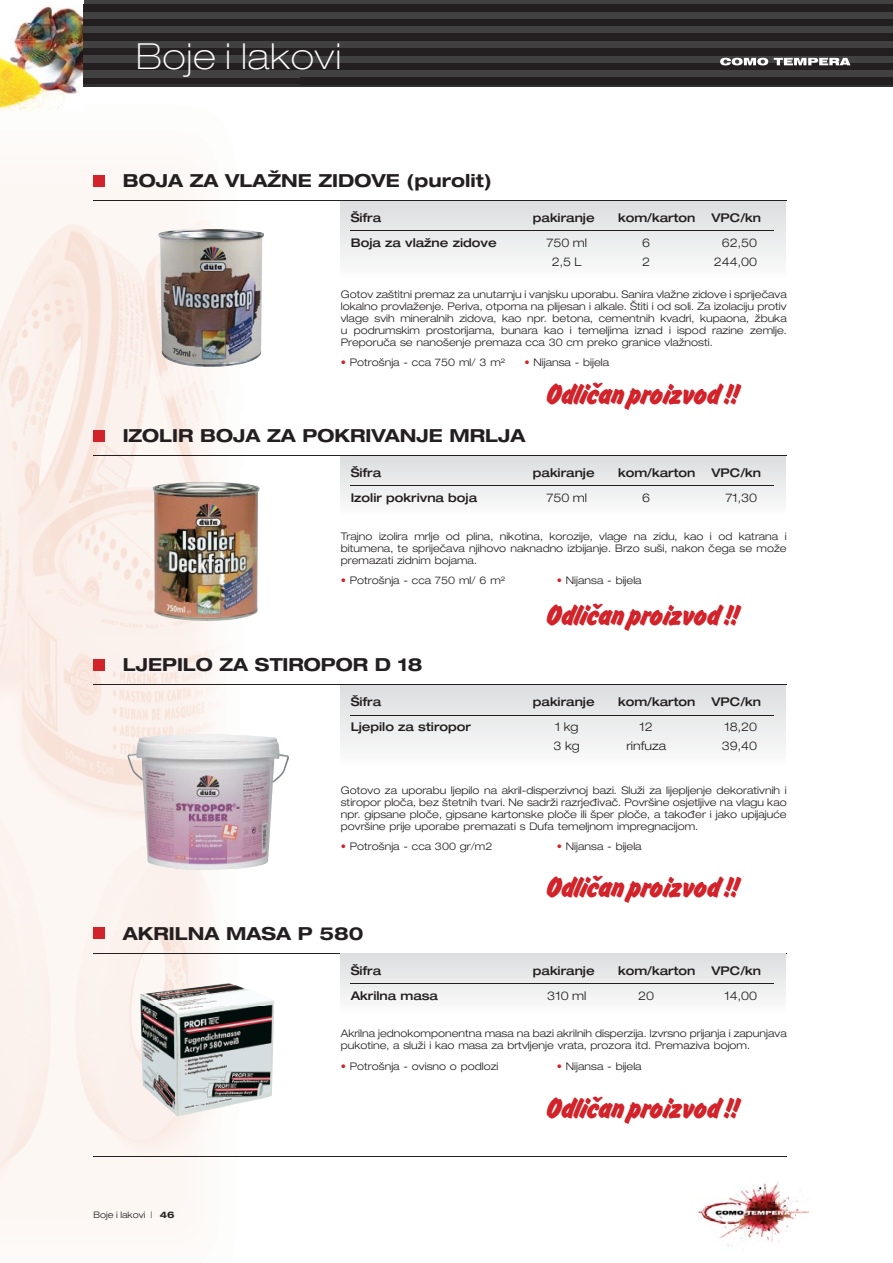
<style>
.page{position:relative;width:893px;height:1263px;background:#fff}
.page>*{position:absolute;margin:0;border:0;box-sizing:border-box;transform-origin:0 0}
.t1{font:100 expanded 36px "Helvetica Neue LT Pro";letter-spacing:.025em;color:#fff}
.t2{font:700 30px "Flash";color:#d2232a}
.t3{font:700 expanded 18px "Helvetica Neue LT Pro";color:#231f20}
.t4{font:500 expanded 12px "Helvetica Neue LT Pro";color:#231f20}
.t5{font:300 expanded 12px "Helvetica Neue LT Pro";color:#231f20}
.t6{font:300 expanded 10.5px/12px "Helvetica Neue LT Pro";color:#231f20;text-align:justify}
.t7{font:300 expanded 9px "Helvetica Neue LT Pro";color:#231f20}
.s1{color:#d2232a}
.s2{font-weight:700}
</style>
<div class="page">
<img style="left:0;top:111px;width:299px;height:1107px">
<div style="left:0;top:0;width:893px;height:87px;background:#231f20"></div>
<div style="left:83px;top:12px;width:810px;height:7px;background:#414142"></div>
<div style="left:83px;top:26px;width:810px;height:7px;background:#414142"></div>
<div style="left:83px;top:41px;width:810px;height:7px;background:#414142"></div>
<img style="left:83px;top:44px;width:216px;height:4px">
<div style="left:299px;top:56px;width:594px;height:7px;background:#414142"></div>
<div style="left:83px;top:56px;width:216px;height:7px;background:#414142"></div>
<div style="left:299px;top:70px;width:594px;height:7px;background:#414142"></div>
<div style="left:83px;top:70px;width:216px;height:7px;background:#414142"></div>
<img style="left:83px;top:85px;width:216px;height:2px">
<hr style="left:299px;top:85px;width:594px;height:2px;background:#323031">
<svg style="left:774px;top:58px;width:76px;height:7px"></svg>
<svg style="left:720px;top:58px;width:48px;height:7px"></svg>
<img style="left:699px;top:1182px;width:110px;height:65px">
<img style="left:0;top:0;width:83px;height:111px">
<hr style="left:83px;top:0;width:810px;height:4px;background:#414142">
<div style="left:94px;top:175px;width:11px;height:11px;background:#d2232a"></div>
<div style="left:94px;top:430px;width:11px;height:11px;background:#d2232a"></div>
<div style="left:94px;top:660px;width:11px;height:11px;background:#d2232a"></div>
<div style="left:94px;top:928px;width:11px;height:11px;background:#d2232a"></div>
<hr style="left:94px;top:200px;width:693px;height:1px;background:#231f20">
<hr style="left:94px;top:456px;width:693px;height:1px;background:#231f20">
<hr style="left:94px;top:685px;width:693px;height:1px;background:#231f20">
<hr style="left:94px;top:953px;width:693px;height:1px;background:#231f20">
<div style="left:341px;top:201px;width:445px;height:79px;background:linear-gradient(to bottom,#dcddde,#fcfdfd)"></div>
<div style="left:341px;top:685px;width:445px;height:82px;background:linear-gradient(to bottom,#dcddde,#fcfcfd)"></div>
<div style="left:341px;top:954px;width:445px;height:59px;background:linear-gradient(to bottom,#dcdddf,#fcfcfc)"></div>
<div style="left:341px;top:456px;width:445px;height:60px;background:linear-gradient(to bottom,#dcddde,#fcfcfc)"></div>
<hr style="left:351px;top:231px;width:423px;height:1px;background:#231f20">
<hr style="left:351px;top:715px;width:423px;height:1px;background:#231f20">
<hr style="left:351px;top:983px;width:423px;height:1px;background:#231f20">
<hr style="left:351px;top:486px;width:423px;height:1px;background:#231f20">
<img style="left:127px;top:734px;width:162px;height:137px">
<img style="left:140px;top:983px;width:134px;height:133px">
<img style="left:153px;top:482px;width:107px;height:140px">
<hr style="left:94px;top:1157px;width:693px;height:1px;background:#231f20">
<img style="left:158px;top:232px;width:104px;height:135px">
<h1 class="t1" style="left:136px;top:43px;width:207px">Boje i lakovi</h1>
<h3 class="t3" style="left:123px;top:174px;width:370px">BOJA ZA VLAŽNE ZIDOVE (purolit)</h3>
<p class="t4" style="left:351px;top:213px;width:32px">Šifra</p>
<p class="t4" style="left:533px;top:213px;width:63px">pakiranje</p>
<p class="t4" style="left:618px;top:213px;width:79px">kom/karton</p>
<p class="t4" style="left:711px;top:213px;width:51px">VPC/kn</p>
<p class="t4" style="left:351px;top:238px;width:147px">Boja za vlažne zidove</p>
<p class="t5" style="left:546px;top:238px;width:42px">750 ml</p>
<p class="t5" style="left:642px;top:238px;width:10px">6</p>
<p class="t5" style="left:722px;top:238px;width:37px">62,50</p>
<p class="t5" style="left:552px;top:257px;width:31px">2,5 L</p>
<p class="t5" style="left:642px;top:257px;width:10px">2</p>
<p class="t5" style="left:714px;top:257px;width:45px">244,00</p>
<p class="t6" style="left:341px;top:289px;width:447px">Gotov zaštitni premaz za unutarnju i vanjsku uporabu. Sanira vlažne zidove i spriječava lokalno provlaženje. Periva, otporna na plijesan i alkale. Štiti i od soli. Za izolaciju protiv vlage svih mineralnih zidova, kao npr. betona, cementnih kvadri, kupaona, žbuka u podrumskim prostorijama, bunara kao i temeljima iznad i ispod razine zemlje.<br>Preporuča se nanošenje premaza cca 30 cm preko granice vlažnosti.</p>
<p class="t6" style="left:341px;top:358px;width:166px"><span class="s1">•</span> Potrošnja - cca 750 ml/ 3 m²</p>
<p class="t6" style="left:524px;top:358px;width:86px"><span class="s1">•</span> Nijansa - bijela</p>
<h3 class="t3" style="left:123px;top:429px;width:404px">IZOLIR BOJA ZA POKRIVANJE MRLJA</h3>
<h2 class="t2" style="left:543px;top:382px;width:194px">Odličan proizvod !!</h2>
<p class="t4" style="left:351px;top:469px;width:32px">Šifra</p>
<p class="t4" style="left:533px;top:469px;width:63px">pakiranje</p>
<p class="t4" style="left:618px;top:469px;width:79px">kom/karton</p>
<p class="t4" style="left:711px;top:469px;width:51px">VPC/kn</p>
<p class="t4" style="left:351px;top:494px;width:128px">Izolir pokrivna boja</p>
<p class="t5" style="left:546px;top:494px;width:42px">750 ml</p>
<p class="t5" style="left:642px;top:494px;width:10px">6</p>
<p class="t5" style="left:725px;top:494px;width:33px">71,30</p>
<p class="t6" style="left:341px;top:531px;width:447px">Trajno izolira mrlje od plina, nikotina, korozije, vlage na zidu, kao i od katrana i bitumena, te spriječava njihovo naknadno izbijanje. Brzo suši, nakon čega se može premazati zidnim bojama.</p>
<p class="t6" style="left:341px;top:576px;width:166px"><span class="s1">•</span> Potrošnja - cca 750 ml/ 6 m²</p>
<p class="t6" style="left:557px;top:576px;width:86px"><span class="s1">•</span> Nijansa - bijela</p>
<h3 class="t3" style="left:123px;top:659px;width:301px">LJEPILO ZA STIROPOR D 18</h3>
<h2 class="t2" style="left:543px;top:603px;width:194px">Odličan proizvod !!</h2>
<p class="t4" style="left:351px;top:698px;width:32px">Šifra</p>
<p class="t4" style="left:533px;top:698px;width:63px">pakiranje</p>
<p class="t4" style="left:618px;top:698px;width:79px">kom/karton</p>
<p class="t4" style="left:711px;top:698px;width:51px">VPC/kn</p>
<p class="t4" style="left:351px;top:723px;width:122px">Ljepilo za stiropor</p>
<p class="t5" style="left:555px;top:723px;width:25px">1 kg</p>
<p class="t5" style="left:640px;top:723px;width:15px">12</p>
<p class="t5" style="left:724px;top:723px;width:34px">18,20</p>
<p class="t5" style="left:554px;top:742px;width:28px">3 kg</p>
<p class="t5" style="left:626px;top:742px;width:41px">rinfuza</p>
<p class="t5" style="left:722px;top:742px;width:37px">39,40</p>
<p class="t6" style="left:341px;top:785px;width:447px">Gotovo za uporabu ljepilo na akril-disperzivnoj bazi. Služi za lijepljenje dekorativnih i stiropor ploča, bez štetnih tvari. Ne sadrži razrjeđivač. Površine osjetljive na vlagu kao npr. gipsane ploče, gipsane kartonske ploče ili šper ploče, a također i jako upijajuće površine prije uporabe premazati s Dufa temeljnom impregnacijom.</p>
<p class="t6" style="left:341px;top:842px;width:153px"><span class="s1">•</span> Potrošnja - cca 300 gr/m2</p>
<p class="t6" style="left:557px;top:842px;width:86px"><span class="s1">•</span> Nijansa - bijela</p>
<h3 class="t3" style="left:123px;top:927px;width:242px">AKRILNA MASA P 580</h3>
<h2 class="t2" style="left:543px;top:875px;width:194px">Odličan proizvod !!</h2>
<p class="t4" style="left:351px;top:966px;width:32px">Šifra</p>
<p class="t4" style="left:533px;top:966px;width:63px">pakiranje</p>
<p class="t4" style="left:618px;top:966px;width:79px">kom/karton</p>
<p class="t4" style="left:711px;top:966px;width:51px">VPC/kn</p>
<p class="t4" style="left:351px;top:991px;width:89px">Akrilna masa</p>
<p class="t5" style="left:547px;top:991px;width:40px">310 ml</p>
<p class="t5" style="left:638px;top:991px;width:18px">20</p>
<p class="t5" style="left:724px;top:991px;width:34px">14,00</p>
<p class="t6" style="left:341px;top:1029px;width:447px">Akrilna jednokomponentna masa na bazi akrilnih disperzija. Izvrsno prijanja i zapunjava pukotine, a služi i kao masa za brtvljenje vrata, prozora itd. Premaziva bojom.</p>
<p class="t6" style="left:341px;top:1061px;width:159px"><span class="s1">•</span> Potrošnja - ovisno o podlozi</p>
<p class="t6" style="left:557px;top:1061px;width:86px"><span class="s1">•</span> Nijansa - bijela</p>
<p class="t7" style="left:94px;top:1211px;width:83px">Boje i lakovi | <span class="s2">46</span></p>
<h2 class="t2" style="left:543px;top:1096px;width:194px">Odličan proizvod !!</h2>
</div>
